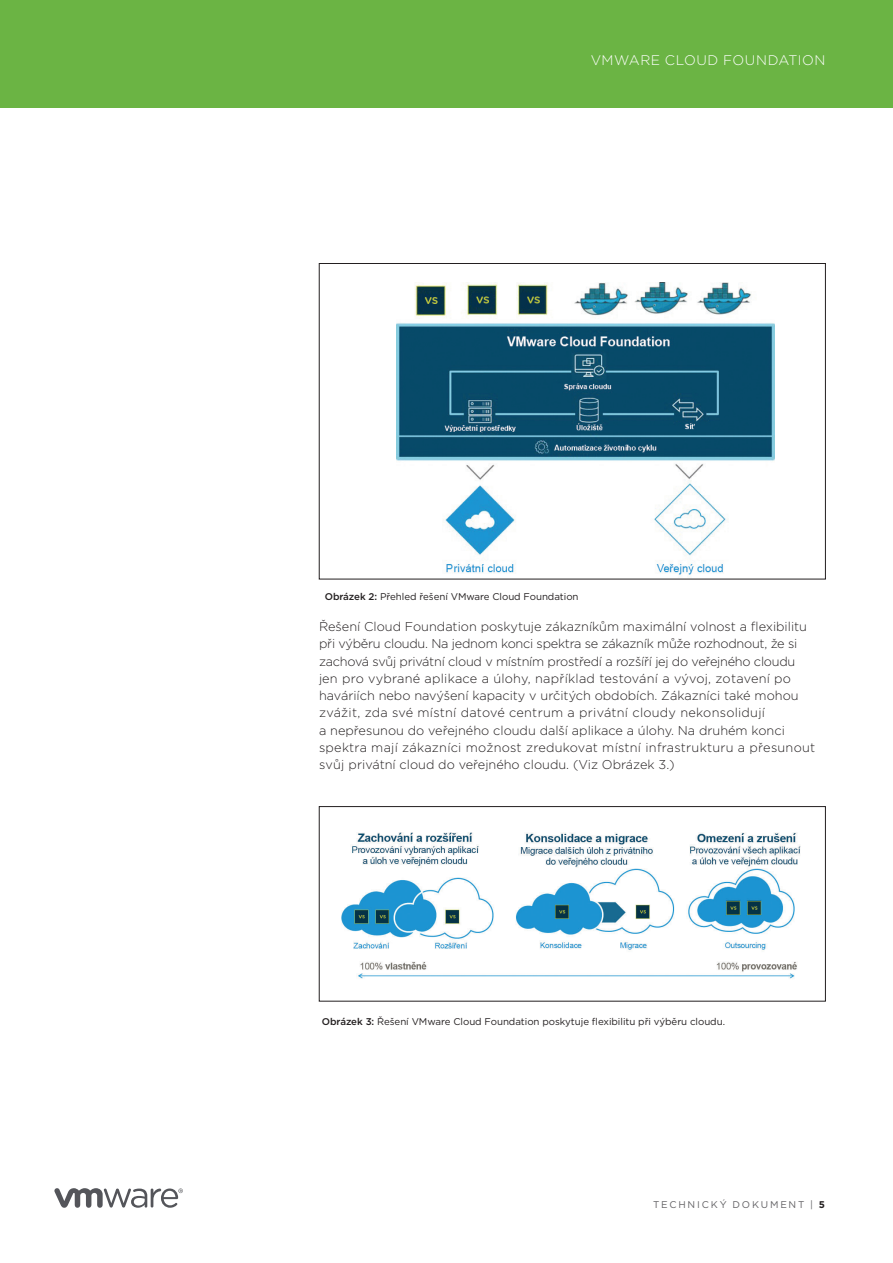
<style>
.page{position:relative;width:893px;height:1263px;background:#fff}
.page>*{position:absolute;margin:0;border:0;box-sizing:border-box;transform-origin:0 0}
.FOLIO-WHITE-TITLES{font:300 13.8px "Gotham";letter-spacing:.035em;color:#fff}
._3a__BODY_TEXT{font:300 12.75px/17.2px "Gotham";color:#231f20}
._7a__CAPTION_BODY{font:9.75px "Gotham";letter-spacing:-.005em;color:#231f20}
.FOLIO-BOTTOM-GRAY{font:9.75px "Gotham";letter-spacing:.18em;color:#636265}
.s1{font-weight:500}
.s2{font-weight:700;color:#231f20}
</style>
<div class="page">
<div style="left:0;top:0;width:893px;height:108px;background:#6bb444"></div>
<img style="left:396px;top:282px;width:378px;height:293px">
<div style="left:319px;top:263px;width:507px;height:316px;border:1px solid #231f20"></div>
<img style="left:341px;top:832px;width:460px;height:147px">
<div style="left:319px;top:806px;width:507px;height:195px;border:1px solid #231f20"></div>
<svg style="left:54px;top:1188px;width:129px;height:20px"></svg>
<p class="FOLIO-WHITE-TITLES" style="left:591px;top:51px;width:236px">VMWARE CLOUD FOUNDATION</p>
<p class="_7a__CAPTION_BODY" style="left:325px;top:591px;width:255px"><span class="s1">Obrázek 2:</span> Přehled řešení VMware Cloud Foundation</p>
<p class="_3a__BODY_TEXT" style="left:319px;top:618px;width:498px">Řešení Cloud Foundation poskytuje zákazníkům maximální volnost a flexibilitu při výběru cloudu. Na jednom konci spektra se zákazník může rozhodnout, že si zachová svůj privátní cloud v místním prostředí a rozšíří jej do veřejného cloudu jen pro vybrané aplikace a úlohy, například testování a vývoj, zotavení po haváriích nebo navýšení kapacity v určitých obdobích. Zákazníci také mohou zvážit, zda své místní datové centrum a privátní cloudy nekonsolidují<br>a nepřesunou do veřejného cloudu další aplikace a úlohy. Na druhém konci spektra mají zákazníci možnost zredukovat místní infrastrukturu a přesunout svůj privátní cloud do veřejného cloudu. (Viz Obrázek 3.)</p>
<p class="_7a__CAPTION_BODY" style="left:322px;top:1015px;width:405px"><span class="s1">Obrázek 3:</span> Řešení VMware Cloud Foundation poskytuje flexibilitu při výběru cloudu.</p>
<p class="FOLIO-BOTTOM-GRAY" style="left:653px;top:1198px;width:173px">TECHNICKÝ DOKUMENT | <span class="s2">5</span></p>
</div>
